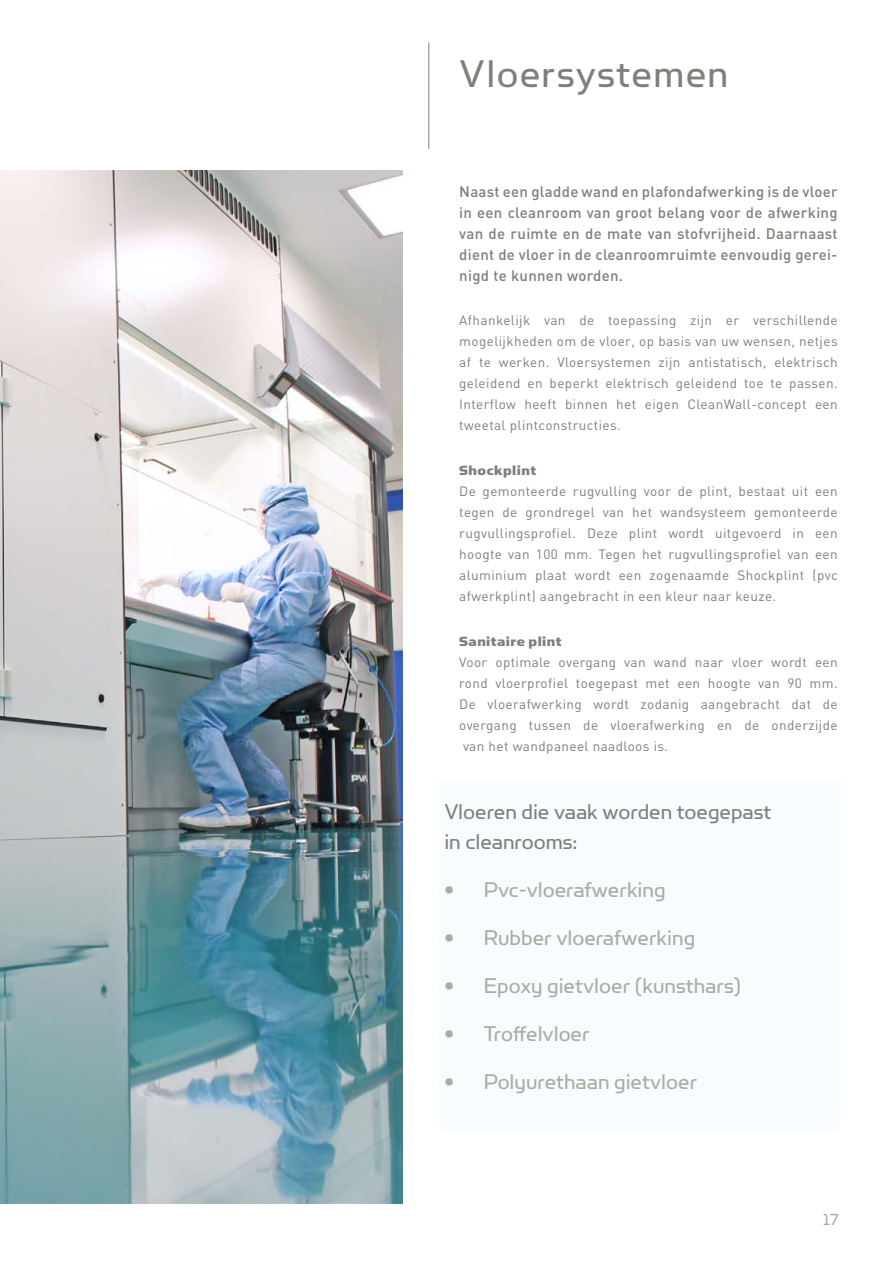
<style>
.page{position:relative;width:893px;height:1263px;background:#fff}
.page>*{position:absolute;margin:0;border:0;box-sizing:border-box;transform-origin:0 0}
.t1{font:43.5px "Simian Text Orangutan";letter-spacing:.03em;color:#807f79}
.t2{font:24px "Simian Monofer";color:#acaba2}
.t3{font:24px/30px "Simian Monofer";color:#807f79}
.t4{font:18px "Simian Display Orangutan";color:#acaba2}
.t5{font:500 15px/21px "DIN";letter-spacing:.02em;color:#807f79;text-align:justify}
.t6{font:15px "Simian Text Chimpanzee";letter-spacing:.03em;color:#807f79}
.t7{font:13.5px/21px "DIN";letter-spacing:.03em;color:#807f79;text-align:justify}
</style>
<div class="page">
<div style="left:439px;top:780px;width:400px;height:349px;background:#f7fcff"></div>
<img style="left:0;top:170px;width:402px;height:1033px">
<hr style="left:428px;top:43px;width:1px;height:106px;background:#acaba2">
<h1 class="t1" style="left:459px;top:50px;width:271px">Vloersystemen</h1>
<p class="t5" style="left:459px;top:181px;width:380px">Naast een gladde wand en plafondafwerking is de vloer in een cleanroom van groot belang voor de afwerking van de ruimte en de mate van stofvrijheid. Daarnaast dient de vloer in de cleanroomruimte eenvoudig gerei&shy;nigd te kunnen worden.</p>
<p class="t7" style="left:459px;top:309px;width:380px">Afhankelijk van de toepassing zijn er verschillende mogelijkheden om de vloer, op basis van uw wensen, netjes af te werken. Vloersystemen zijn antistatisch, elektrisch geleidend en beperkt elektrisch geleidend toe te passen.<br>Interflow heeft binnen het eigen CleanWall-concept een tweetal plintconstructies.</p>
<p class="t6" style="left:459px;top:462px;width:78px">Shockplint</p>
<p class="t7" style="left:459px;top:480px;width:380px">De gemonteerde rugvulling voor de plint, bestaat uit een tegen de grondregel van het wandsysteem gemonteerde rugvullingsprofiel. Deze plint wordt uitgevoerd in een hoogte van 100 mm. Tegen het rugvullingsprofiel van een aluminium plaat wordt een zogenaamde Shockplint (pvc afwerkplint) aangebracht in een kleur naar keuze.</p>
<p class="t6" style="left:459px;top:633px;width:104px">Sanitaire plint</p>
<p class="t7" style="left:459px;top:651px;width:380px">Voor optimale overgang van wand naar vloer wordt een rond vloerprofiel toegepast met een hoogte van 90 mm.<br>De vloerafwerking wordt zodanig aangebracht dat de overgang tussen de vloerafwerking en de onderzijde van het wandpaneel naadloos is.</p>
<h2 class="t3" style="left:444px;top:796px;width:328px">Vloeren die vaak worden toegepast in cleanrooms:</h2>
<h2 class="t2" style="left:444px;top:877px;width:223px">• Pvc-vloerafwerking</h2>
<h2 class="t2" style="left:444px;top:925px;width:252px">• Rubber vloerafwerking</h2>
<h2 class="t2" style="left:444px;top:973px;width:298px">• Epoxy gietvloer (kunsthars)</h2>
<h2 class="t2" style="left:444px;top:1021px;width:147px">• Troffelvloer</h2>
<h2 class="t2" style="left:444px;top:1069px;width:254px">• Polyurethaan gietvloer</h2>
<h3 class="t4" style="left:823px;top:1210px;width:17px">17</h3>
</div>
